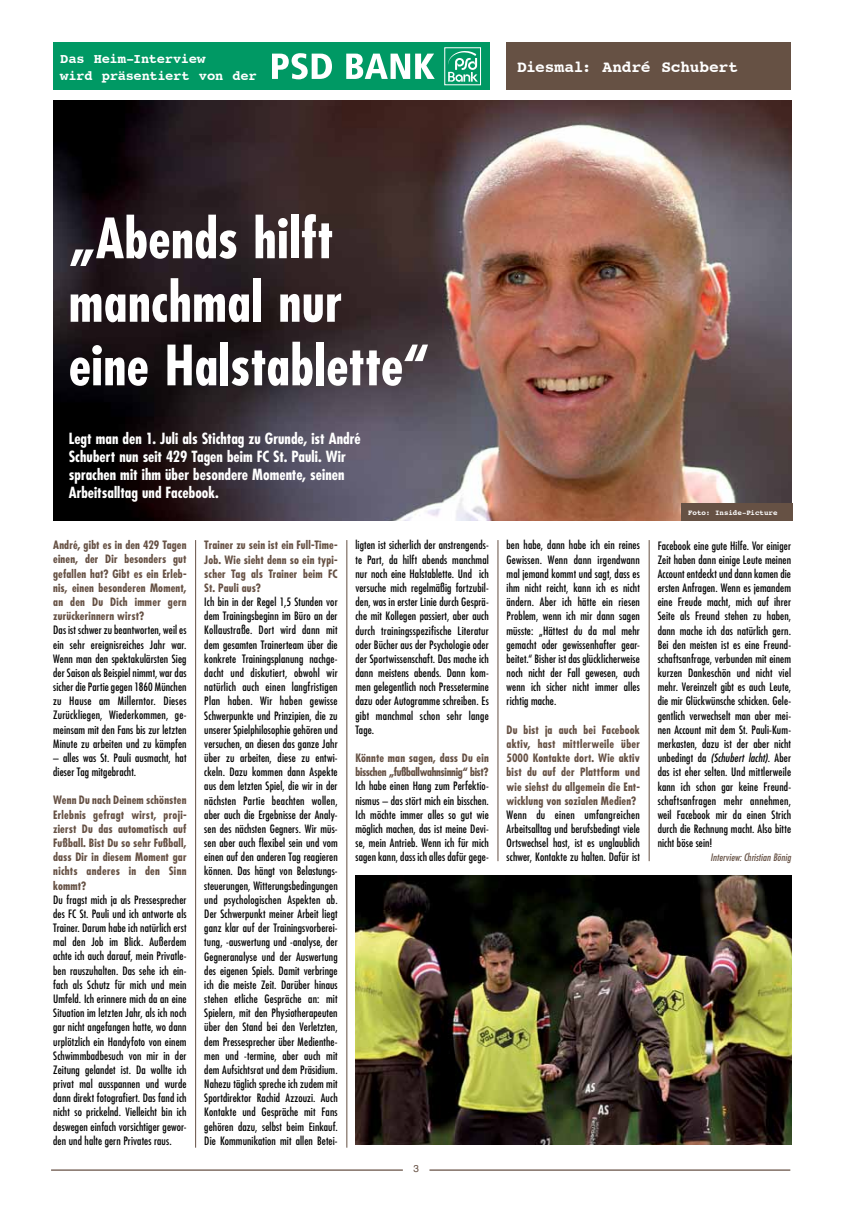
<style>
.page{position:relative;width:862px;height:1212px;background:#fff}
.page>*{position:absolute;margin:0;border:0;box-sizing:border-box;transform-origin:0 0}
.t1{font:700 condensed 54px/63.5px "Futura";letter-spacing:.005em;color:#fff}
.t2{font:700 16.25px "Courier";letter-spacing:-.015em;color:#fff}
.t3{font:700 condensed 15px/18px "Futura";letter-spacing:.005em;color:#fff}
.t4{font:700 13.75px/16.2px "Courier";letter-spacing:-.02em;color:#fff}
.t5{font:condensed 11.25px/14.1px "Futura";letter-spacing:.01em;color:#000;text-align:justify}
.t6{font:700 condensed 11.25px/14.1px "Futura";letter-spacing:.015em;color:#665144;text-align:justify}
.t7{font:700 condensed 11.25px/14.1px "Futura";letter-spacing:-.02em;color:#665144}
.t8{font:italic condensed 10px "Futura";letter-spacing:.01em;color:#665144}
.t9{font:10px "Helvetica";color:#665144}
.t10{font:700 7.5px "Courier";color:#fff}
.s1{font-style:italic}
</style>
<div class="page">
<hr style="left:429px;top:1169px;width:360px;height:2px;background:#665144">
<hr style="left:51px;top:1169px;width:351px;height:2px;background:#665144">
<img style="left:376px;top:101px;width:414px;height:420px">
<div style="left:53px;top:42px;width:436px;height:48px;background:#009964"></div>
<div style="left:506px;top:43px;width:284px;height:47px;background:#665144"></div>
<hr style="left:195px;top:540px;width:1px;height:608px;background:#665144">
<hr style="left:346px;top:540px;width:1px;height:608px;background:#665144">
<hr style="left:497px;top:540px;width:1px;height:321px;background:#665144">
<hr style="left:648px;top:540px;width:1px;height:321px;background:#665144">
<svg style="left:448px;top:51px;width:29px;height:31px"></svg>
<svg style="left:272px;top:53px;width:162px;height:26px"></svg>
<div style="left:680px;top:503px;width:112px;height:18px;background:#665144"></div>
<img style="left:53px;top:101px;width:323px;height:420px">
<img style="left:355px;top:875px;width:435px;height:269px">
<p class="t4" style="left:60px;top:50px;width:198px">Das Heim-Interview<br>wird präsentiert von der</p>
<h2 class="t2" style="left:517px;top:54px;width:222px">Diesmal: André Schubert</h2>
<h1 class="t1" style="left:69px;top:206px;width:362px">„Abends hilft manchmal nur eine Halstablette“</h1>
<h3 class="t3" style="left:69px;top:430px;width:293px">Legt man den 1. Juli als Stichtag zu Grunde, ist André Schubert nun seit 429 Tagen beim FC St. Pauli. Wir sprachen mit ihm über besondere Momente, seinen Arbeitsalltag und Facebook.</h3>
<p class="t6" style="left:53px;top:538px;width:135px">André, gibt es in den 429 Tagen einen, der Dir besonders gut gefallen hat? Gibt es ein Erleb&shy;nis, einen besonderen Moment, an den Du Dich immer gern zurückerinnern wirst?</p>
<p class="t5" style="left:53px;top:623px;width:135px">Das ist schwer zu beantworten, weil es ein sehr ereignisreiches Jahr war.<br>Wenn man den spektakulärsten Sieg der Saison als Beispiel nimmt, war das sicher die Partie gegen 1860 München zu Hause am Millerntor. Dieses Zurückliegen, Wiederkommen, ge&shy;meinsam mit den Fans bis zur letzten Minute zu arbeiten und zu kämpfen</p>
<p class="t5" style="left:53px;top:750px;width:135px">– alles was St. Pauli ausmacht, hat dieser Tag mitgebracht.</p>
<p class="t6" style="left:53px;top:793px;width:135px">Wenn Du nach Deinem schönsten Erlebnis gefragt wirst, proji&shy;zierst Du das automatisch auf Fußball. Bist Du so sehr Fußball, dass Dir in diesem Moment gar nichts anderes in den Sinn kommt?</p>
<p class="t5" style="left:53px;top:892px;width:135px">Du fragst mich ja als Pressesprecher des FC St. Pauli und ich antworte als Trainer. Darum habe ich natürlich erst mal den Job im Blick. Außerdem achte ich auch darauf, mein Privatle&shy;ben rauszuhalten. Das sehe ich ein&shy;fach als Schutz für mich und mein Umfeld. Ich erinnere mich da an eine Situation im letzten Jahr, als ich noch gar nicht angefangen hatte, wo dann urplötzlich ein Handyfoto von einem Schwimmbadbesuch von mir in der Zeitung gelandet ist. Da wollte ich privat mal ausspannen und wurde dann direkt fotografiert. Das fand ich nicht so prickelnd. Vielleicht bin ich deswegen einfach vorsichtiger gewor&shy;den und halte gern Privates raus.</p>
<p class="t6" style="left:204px;top:538px;width:135px">Trainer zu sein ist ein Full-Time-Job. Wie sieht denn so ein typi&shy;scher Tag als Trainer beim FC St. Pauli aus?</p>
<p class="t5" style="left:204px;top:595px;width:135px">Ich bin in der Regel 1,5 Stunden vor dem Trainingsbeginn im Büro an der Kollaustraße. Dort wird dann mit dem gesamten Trainerteam über die konkrete Trainingsplanung nachge&shy;dacht und diskutiert, obwohl wir natürlich auch einen langfristigen Plan haben. Wir haben gewisse Schwerpunkte und Prinzipien, die zu unserer Spielphilosophie gehören und versuchen, an diesen das ganze Jahr über zu arbeiten, diese zu entwi&shy;ckeln. Dazu kommen dann Aspekte aus dem letzten Spiel, die wir in der nächsten Partie beachten wollen, aber auch die Ergebnisse der Analy&shy;sen des nächsten Gegners. Wir müs&shy;sen aber auch flexibel sein und vom einen auf den anderen Tag reagieren können. Das hängt von Belastungs&shy;steuerungen, Witterungsbedingungen und psychologischen Aspekten ab.<br>Der Schwerpunkt meiner Arbeit liegt ganz klar auf der Trainingsvorberei&shy;tung, -auswertung und -analyse, der Gegneranalyse und der Auswertung des eigenen Spiels. Damit verbringe ich die meiste Zeit. Darüber hinaus stehen etliche Gespräche an: mit Spielern, mit den Physiotherapeuten über den Stand bei den Verletzten, dem Pressesprecher über Medienthe&shy;men und -termine, aber auch mit dem Aufsichtsrat und dem Präsidium.<br>Nahezu täglich spreche ich zudem mit Sportdirektor Rachid Azzouzi. Auch Kontakte und Gespräche mit Fans gehören dazu, selbst beim Einkauf.<br>Die Kommunikation mit allen Betei-</p>
<p class="t5" style="left:355px;top:538px;width:135px">ligten ist sicherlich der anstrengends&shy;te Part, da hilft abends manchmal nur noch eine Halstablette. Und ich versuche mich regelmäßig fortzubil&shy;den, was in erster Linie durch Gesprä&shy;che mit Kollegen passiert, aber auch durch trainingsspezifische Literatur oder Bücher aus der Psychologie oder der Sportwissenschaft. Das mache ich dann meistens abends. Dann kom&shy;men gelegentlich noch Pressetermine dazu oder Autogramme schreiben. Es gibt manchmal schon sehr lange Tage.</p>
<p class="t7" style="left:355px;top:751px;width:135px">Könnte man sagen, dass Du ein bisschen „fußballwahnsinnig“ bist?</p>
<p class="t5" style="left:355px;top:779px;width:135px">Ich habe einen Hang zum Perfektio&shy;nismus – das stört mich ein bisschen.<br>Ich möchte immer alles so gut wie möglich machen, das ist meine Devi&shy;se, mein Antrieb. Wenn ich für mich sagen kann, dass ich alles dafür gege-</p>
<p class="t9" style="left:413px;top:1161px;width:7px">3</p>
<p class="t5" style="left:506px;top:538px;width:135px">ben habe, dann habe ich ein reines Gewissen. Wenn dann irgendwann mal jemand kommt und sagt, dass es ihm nicht reicht, kann ich es nicht ändern. Aber ich hätte ein riesen Problem, wenn ich mir dann sagen müsste: „Hättest du da mal mehr gemacht oder gewissenhafter gear&shy;beitet.“ Bisher ist das glücklicherweise noch nicht der Fall gewesen, auch wenn ich sicher nicht immer alles richtig mache.</p>
<p class="t6" style="left:506px;top:722px;width:135px">Du bist ja auch bei Facebook aktiv, hast mittlerweile über 5000 Kontakte dort. Wie aktiv bist du auf der Plattform und wie siehst du allgemein die Ent&shy;wicklung von sozialen Medien?</p>
<p class="t5" style="left:506px;top:807px;width:135px">Wenn du einen umfangreichen Arbeitsalltag und berufsbedingt viele Ortswechsel hast, ist es unglaublich schwer, Kontakte zu halten. Dafür ist</p>
<p class="t10" style="left:687px;top:506px;width:91px">Foto: Inside-Picture</p>
<p class="t5" style="left:657px;top:538px;width:135px">Facebook eine gute Hilfe. Vor einiger Zeit haben dann einige Leute meinen Account entdeckt und dann kamen die ersten Anfragen. Wenn es jemandem eine Freude macht, mich auf ihrer Seite als Freund stehen zu haben, dann mache ich das natürlich gern.<br>Bei den meisten ist es eine Freund&shy;schaftsanfrage, verbunden mit einem kurzen Dankeschön und nicht viel mehr. Vereinzelt gibt es auch Leute, die mir Glückwünsche schicken. Gele&shy;gentlich verwechselt man aber mei&shy;nen Account mit dem St. Pauli-Kum&shy;merkasten, dazu ist der aber nicht unbedingt da <span class="s1">(Schubert lacht)</span>. Aber das ist eher selten. Und mittlerweile kann ich schon gar keine Freund&shy;schaftsanfragen mehr annehmen, weil Facebook mir da einen Strich durch die Rechnung macht. Also bitte nicht böse sein!</p>
<p class="t8" style="left:710px;top:851px;width:82px">Interview: Christian Bönig</p>
</div>
